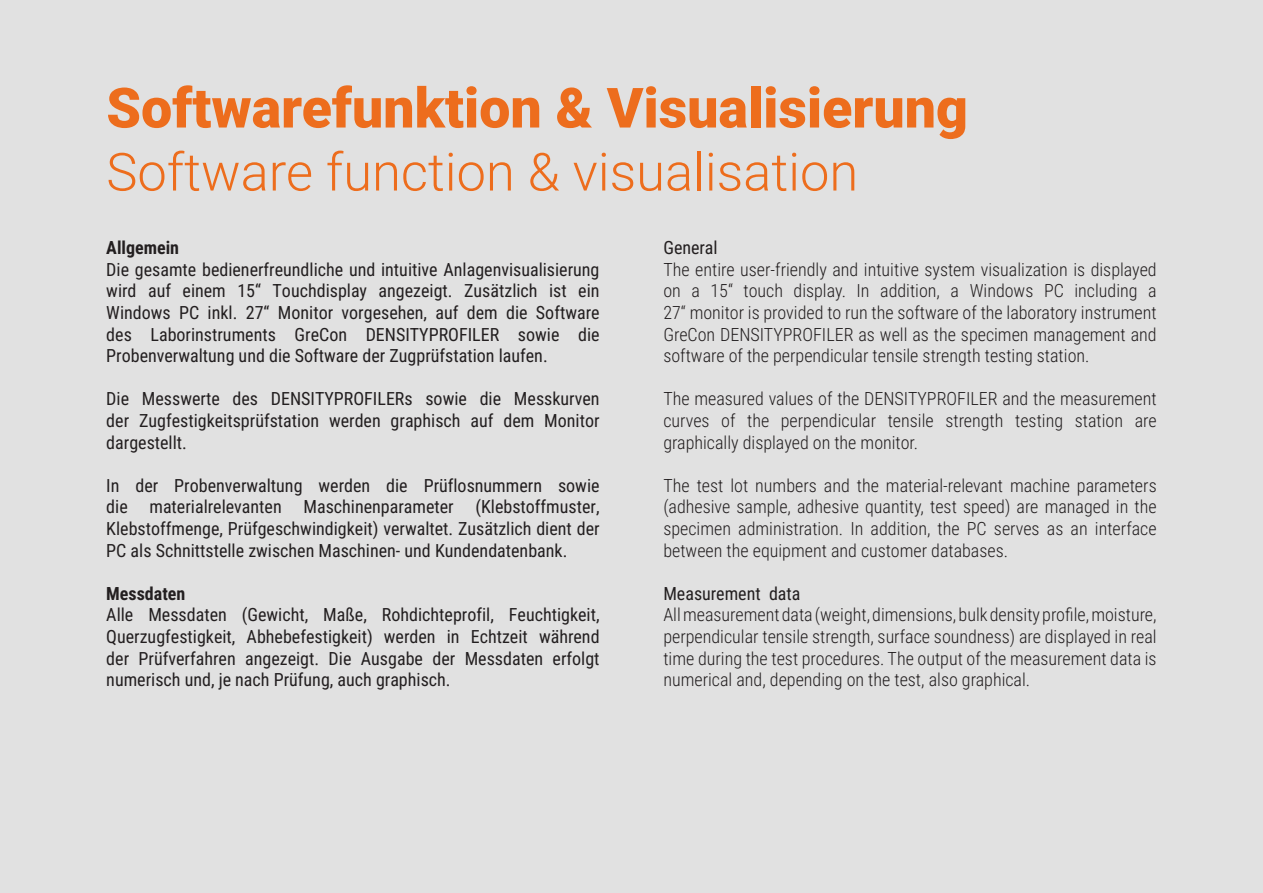
<style>
.page{position:relative;width:1263px;height:893px;background:#e1e1e1}
.page>*{position:absolute;margin:0;border:0;box-sizing:border-box;transform-origin:0 0}
.t1{font:900 55.5px "Roboto";color:#ed6d1d}
.t2{font:300 52.5px "Roboto";color:#ed6d1d}
.t3{font:300 18px/21.6px "Roboto Condensed";color:#231f20;text-align:justify}
.t4{font:18px/21.6px "Roboto Condensed";color:#231f20;text-align:justify}
.t5{font:700 18px "Roboto Condensed";color:#231f20}
</style>
<div class="page">
<p class="t1" style="left:106px;top:69px;width:863px">Softwarefunktion &amp; Visualisierung</p>
<p class="t2" style="left:106px;top:135px;width:753px">Software function &amp; visualisation</p>
<p class="t5" style="left:106px;top:235px;width:74px">Allgemein</p>
<p class="t4" style="left:106px;top:258px;width:495px">Die gesamte bedienerfreundliche und intuitive Anlagenvisualisierung wird auf einem 15“ Touchdisplay angezeigt. Zusätzlich ist ein Windows PC inkl. 27“ Monitor vorgesehen, auf dem die Software des Laborinstruments GreCon DENSITYPROFILER sowie die Probenverwaltung und die Software der Zugprüfstation laufen.</p>
<p class="t4" style="left:106px;top:387px;width:495px">Die Messwerte des DENSITYPROFILERs sowie die Messkurven der Zugfestigkeitsprüfstation werden graphisch auf dem Monitor dargestellt.</p>
<p class="t4" style="left:106px;top:474px;width:495px">In der Probenverwaltung werden die Prüflosnummern sowie die materialrelevanten Maschinenparameter (Klebstoffmuster, Klebstoffmenge, Prüfgeschwindigkeit) verwaltet. Zusätzlich dient der PC als Schnittstelle zwischen Maschinen- und Kundendatenbank.</p>
<p class="t5" style="left:106px;top:581px;width:81px">Messdaten</p>
<p class="t4" style="left:106px;top:603px;width:495px">Alle Messdaten (Gewicht, Maße, Rohdichteprofil, Feuchtigkeit, Querzugfestigkeit, Abhebefestigkeit) werden in Echtzeit während der Prüfverfahren angezeigt. Die Ausgabe der Messdaten erfolgt numerisch und, je nach Prüfung, auch graphisch.</p>
<p class="t4" style="left:663px;top:236px;width:56px">General</p>
<p class="t3" style="left:663px;top:258px;width:495px">The entire user-friendly and intuitive system visualization is displayed on a 15“ touch display. In addition, a Windows PC including a 27“ monitor is provided to run the software of the laboratory instrument GreCon DENSITYPROFILER as well as the specimen management and software of the perpendicular tensile strength testing station.</p>
<p class="t3" style="left:663px;top:387px;width:495px">The measured values of the DENSITYPROFILER and the measurement curves of the perpendicular tensile strength testing station are graphically displayed on the monitor.</p>
<p class="t3" style="left:663px;top:474px;width:495px">The test lot numbers and the material-relevant machine parameters (adhesive sample, adhesive quantity, test speed) are managed in the specimen administration. In addition, the PC serves as an interface between the equipment and customer databases.</p>
<p class="t4" style="left:663px;top:582px;width:139px">Measurement data</p>
<p class="t3" style="left:663px;top:603px;width:495px">All measurement data (weight, dimensions, bulk density profile, moisture, perpendicular tensile strength, surface soundness) are displayed in real time during the test procedures. The output of the measurement data is numerical and, depending on the test, also graphical.</p>
</div>
